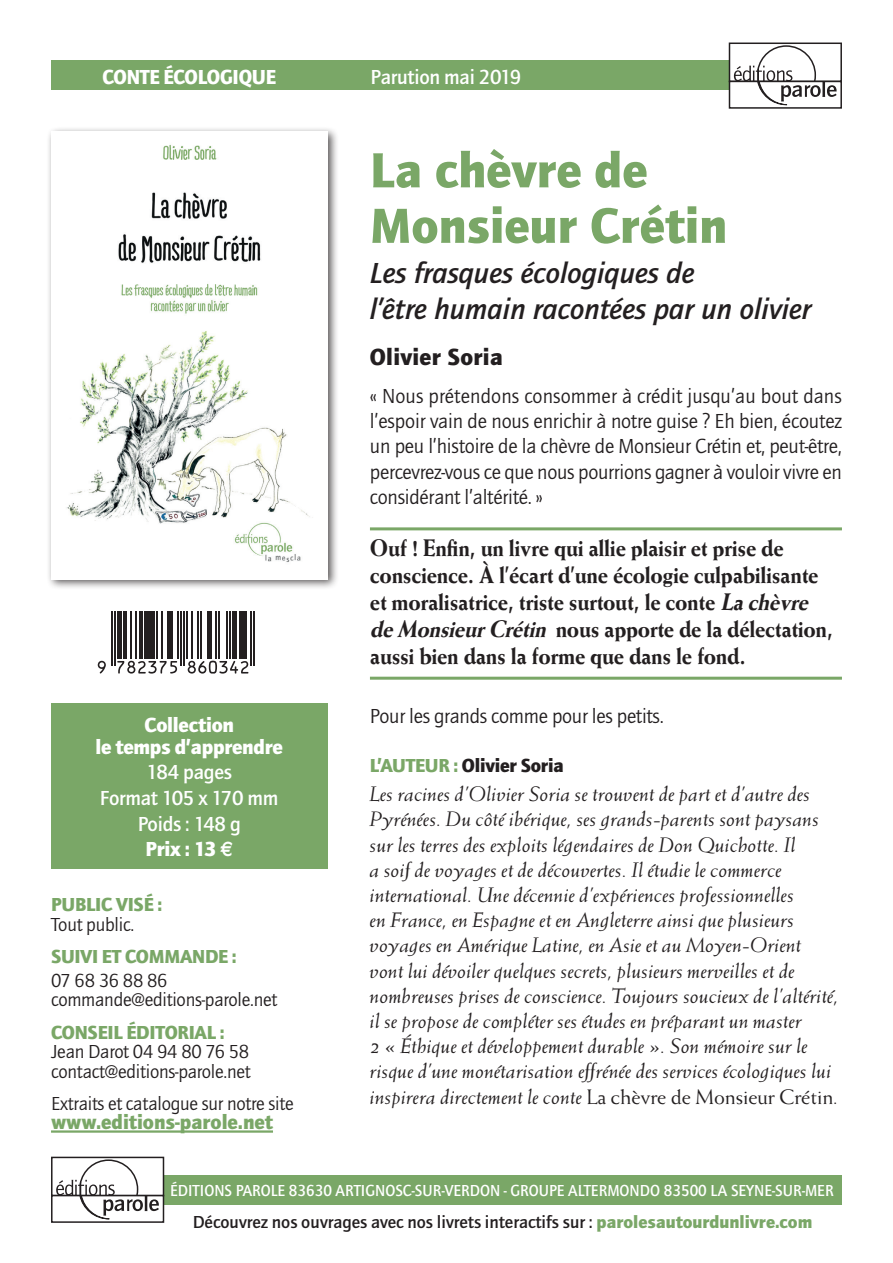
<style>
.page{position:relative;width:893px;height:1263px;background:#fff}
.page>*{position:absolute;margin:0;border:0;box-sizing:border-box;transform-origin:0 0}
.t1{font:900 51px/55.5px "Quay Itc T";color:#7aa767}
.t2{font:italic 700 30px/36px "Quay Itc T";color:#231f20}
.t3{font:800 24px/27px "Weiss";letter-spacing:-.015em;color:#231f20;scale:.9 1}
.t4{font:900 24px "Quay Itc T";letter-spacing:.01em;color:#231f20}
.t5{font:italic 21px/25.2px "Weiss";color:#231f20;scale:1.1 1}
.t6{font:21px/25.2px "Quay Itc T";letter-spacing:-.015em;color:#231f20;text-align:justify}
.t7{font:700 21px/25.8px "Quay Itc T";letter-spacing:-.015em;color:#fff;text-align:center}
.t8{font:900 21px/21.6px "Quay Itc T";letter-spacing:-.015em;color:#fff;text-align:center}
.t9{font:900 21px "Quay Itc T";letter-spacing:-.005em;color:#7aa767}
.t10{font:900 21px "Quay Itc T";letter-spacing:-.015em;color:#fff;scale:.95 1}
.t11{font:19.5px/19.5px "Quay Itc T";letter-spacing:-.015em;color:#231f20}
.t12{font:900 19.5px "Quay Itc T";letter-spacing:-.015em;color:#7aa767}
.t13{font:900 19.5px "Quay Itc T";letter-spacing:-.015em;color:#231f20}
.t14{font:700 18px "Quay Itc T";color:#231f20}
.t15{font:700 16.5px "Quay Itc T";color:#fff;scale:.95 1}
.s1{font-weight:900}
.s2{font-family:"Euro Sans"}
.s3{font-style:italic}
.s4{color:#7aa767}
.s5{font-style:normal}
.s6{font-weight:900;color:#7aa767}
</style>
<div class="page">
<div style="left:51px;top:1175px;width:791px;height:29px;background:#7aa767"></div>
<div style="left:52px;top:1157px;width:111px;height:38px;background:#fff"></div>
<div style="left:51px;top:1157px;width:113px;height:39px;border:2px solid #231f20"></div>
<div style="left:52px;top:1195px;width:111px;height:27px;background:#fff"></div>
<div style="left:51px;top:1195px;width:113px;height:28px;border:2px solid #231f20"></div>
<svg style="left:56px;top:1159px;width:103px;height:60px"></svg>
<hr style="left:51px;top:1130px;width:222px;height:3px;background:#7aa767">
<div style="left:51px;top:61px;width:791px;height:29px;background:#7aa767"></div>
<div style="left:46px;top:127px;width:293px;height:463px;background:#231f20;opacity:.75"></div>
<img style="left:51px;top:132px;width:277px;height:447px">
<div style="left:51px;top:703px;width:277px;height:166px;background:#7aa767"></div>
<div style="left:729px;top:43px;width:112px;height:38px;background:#fff"></div>
<div style="left:729px;top:43px;width:113px;height:39px;border:2px solid #231f20"></div>
<div style="left:729px;top:81px;width:112px;height:27px;background:#fff"></div>
<div style="left:729px;top:81px;width:113px;height:28px;border:2px solid #231f20"></div>
<svg style="left:734px;top:45px;width:103px;height:60px"></svg>
<hr style="left:370px;top:527px;width:472px;height:3px;background:#7aa767">
<hr style="left:370px;top:677px;width:472px;height:3px;background:#7aa767">
<svg style="left:98px;top:661px;width:8px;height:12px"></svg>
<hr style="left:111px;top:611px;width:1px;height:55px;background:#231f20">
<hr style="left:114px;top:611px;width:1px;height:55px;background:#231f20">
<div style="left:117px;top:611px;width:5px;height:48px;background:#231f20"></div>
<hr style="left:123px;top:611px;width:3px;height:48px;background:#231f20">
<hr style="left:131px;top:611px;width:1px;height:48px;background:#231f20">
<hr style="left:135px;top:611px;width:2px;height:48px;background:#231f20">
<hr style="left:140px;top:611px;width:3px;height:48px;background:#231f20">
<hr style="left:144px;top:611px;width:3px;height:48px;background:#231f20">
<div style="left:149px;top:611px;width:6px;height:48px;background:#231f20"></div>
<hr style="left:156px;top:611px;width:2px;height:48px;background:#231f20">
<hr style="left:161px;top:611px;width:1px;height:48px;background:#231f20">
<hr style="left:167px;top:611px;width:1px;height:48px;background:#231f20">
<svg style="left:117px;top:661px;width:60px;height:13px"></svg>
<hr style="left:170px;top:611px;width:3px;height:48px;background:#231f20">
<hr style="left:177px;top:611px;width:2px;height:48px;background:#231f20">
<hr style="left:180px;top:611px;width:2px;height:55px;background:#231f20">
<hr style="left:183px;top:611px;width:2px;height:55px;background:#231f20">
<hr style="left:186px;top:611px;width:2px;height:48px;background:#231f20">
<hr style="left:191px;top:611px;width:1px;height:48px;background:#231f20">
<hr style="left:197px;top:611px;width:2px;height:48px;background:#231f20">
<hr style="left:200px;top:611px;width:2px;height:48px;background:#231f20">
<hr style="left:208px;top:611px;width:4px;height:48px;background:#231f20">
<hr style="left:215px;top:611px;width:2px;height:48px;background:#231f20">
<hr style="left:218px;top:611px;width:2px;height:48px;background:#231f20">
<hr style="left:226px;top:611px;width:1px;height:48px;background:#231f20">
<hr style="left:229px;top:611px;width:1px;height:48px;background:#231f20">
<hr style="left:232px;top:611px;width:4px;height:48px;background:#231f20">
<svg style="left:188px;top:661px;width:60px;height:13px"></svg>
<hr style="left:239px;top:611px;width:3px;height:48px;background:#231f20">
<hr style="left:244px;top:611px;width:3px;height:48px;background:#231f20">
<hr style="left:250px;top:611px;width:1px;height:55px;background:#231f20">
<hr style="left:253px;top:611px;width:1px;height:55px;background:#231f20">
<p class="t10" style="left:102px;top:64px;width:184px">CONTE ÉCOLOGIQUE</p>
<p class="t7" style="left:371px;top:63px;width:152px">Parution mai 2019</p>
<p class="t8" style="left:95px;top:714px;width:189px">Collection<br>le temps d’apprendre</p>
<p class="t7" style="left:100px;top:759px;width:180px">184 pages<br>Format 105 x 170 mm<br>Poids : 148 g<br><span class="s1">Prix : 13</span> <span class="s2">a</span></p>
<p class="t12" style="left:51px;top:893px;width:113px">PUBLIC VISÉ :</p>
<p class="t11" style="left:51px;top:914px;width:85px">Tout public.</p>
<p class="t12" style="left:51px;top:945px;width:187px">SUIVI ET COMMANDE :</p>
<p class="t11" style="left:51px;top:970px;width:228px">07 68 36 88 86 commande@editions-parole.net</p>
<p class="t12" style="left:51px;top:1020px;width:175px">CONSEIL ÉDITORIAL :</p>
<p class="t11" style="left:51px;top:1041px;width:201px">Jean Darot 04 94 80 76 58 contact@editions-parole.net</p>
<p class="t11" style="left:51px;top:1093px;width:244px">Extraits et catalogue sur notre site</p>
<p class="t9" style="left:51px;top:1110px;width:223px">www.editions-parole.net</p>
<h1 class="t1" style="left:370px;top:142px;width:359px">La chèvre de<br>Monsieur Crétin</h1>
<h2 class="t2" style="left:370px;top:255px;width:443px">Les frasques écologiques de<br>l’être humain racontées par un olivier</h2>
<p class="t4" style="left:370px;top:343px;width:134px">Olivier Soria</p>
<p class="t6" style="left:370px;top:383px;width:474px">« Nous prétendons consommer à crédit jusqu’au bout dans l’espoir vain de nous enrichir à notre guise ? Eh bien, écoutez un peu l’histoire de la chèvre de Monsieur Crétin et, peut-être, percevrez-vous ce que nous pourrions gagner à vouloir vivre en considérant l’altérité. »</p>
<p class="t3" style="left:370px;top:534px;width:516px">Ouf ! Enfin, un livre qui allie plaisir et prise de conscience. À l’écart d’une écologie culpabilisante et moralisatrice, triste surtout, le conte <span class="s3">Lachèvre deMonsieurCrétin</span> nous apporte de la délectation, aussi bien dans la forme que dans le fond.</p>
<p class="t6" style="left:370px;top:703px;width:295px">Pour les grands comme pour les petits.</p>
<p class="t13" style="left:370px;top:754px;width:196px"><span class="s4">L’AUTEUR :</span> Olivier Soria</p>
<p class="t5" style="left:370px;top:781px;width:428px">Les racines d’Olivier Soria se trouvent de part et d’autre des Pyrénées. Du côté ibérique, ses grands-parents sont paysans sur les terres des exploits légendaires de Don Quichotte. Il<br>a soif de voyages et de découvertes. Il étudie le commerce international. Une décennie d’expériences professionnelles<br>en France, en Espagne et en Angleterre ainsi que plusieurs voyages en Amérique Latine, en Asie et au Moyen-Orient vont lui dévoiler quelques secrets, plusieurs merveilles et de nombreuses prises de conscience. Toujours soucieux de l’altérité, il se propose de compléter ses études en préparant un master<br>2 « Éthique et développement durable ». Son mémoire sur le risque d’une monétarisation effrénée des services écologiques lui inspirera directement le conte <span class="s5">La chèvre de Monsieur Crétin</span>.</p>
<p class="t15" style="left:170px;top:1181px;width:700px">ÉDITIONS PAROLE 83630 ARTIGNOSC-SUR-VERDON - GROUPE ALTERMONDO 83500 LA SEYNE-SUR-MER</p>
<p class="t14" style="left:193px;top:1211px;width:621px">Découvrez nos ouvrages avec nos livrets interactifs sur : <span class="s6">parolesautourdunlivre.com</span></p>
</div>
